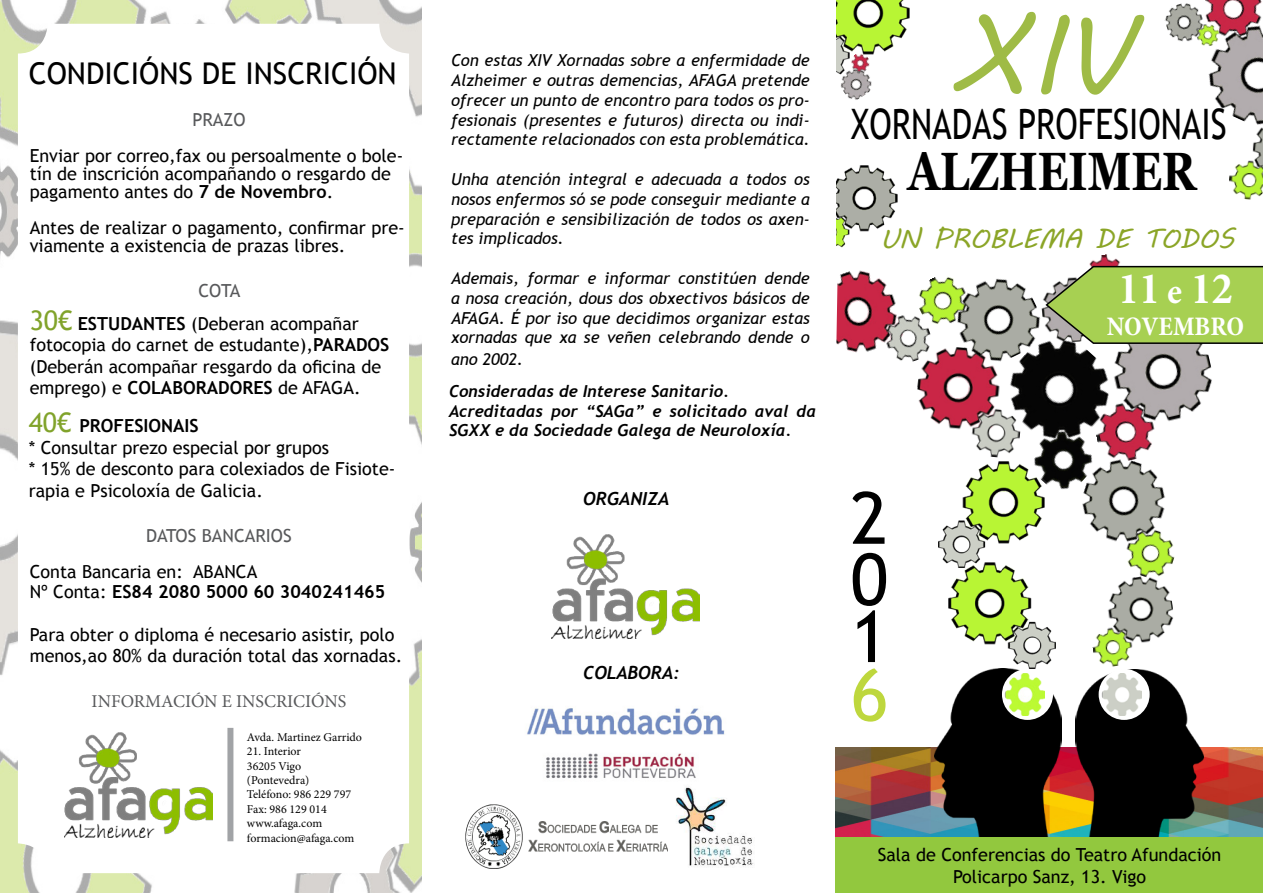
<style>
.page{position:relative;width:1263px;height:893px;background:#fff}
.page>*{position:absolute;margin:0;border:0;box-sizing:border-box;transform-origin:0 0}
.t1{font:108px "MV Boli";color:#9fbb46}
.t2{font:72px/59.1px "Trebuchet MS";color:#000;text-align:justify}
.t3{font:72px "Trebuchet MS";color:#bed73d}
.t4{font:700 54px "Vani";color:#000;scale:.79 1}
.t5{font:700 condensed 45px "Minion Pro";color:#fff}
.t6{font:42px "Trebuchet MS";color:#000;scale:.79 1}
.t7{font:30px "Trebuchet MS";color:#000}
.t8{font:27px "MV Boli";color:#8ba527}
.t9{font:700 condensed 27px "Minion Pro";letter-spacing:-.005em;color:#fff}
.t10{font:18px/21.6px "Trebuchet MS";color:#000}
.t11{font:18px "Minion Pro";color:#58595b}
.t12{font:18px "Trebuchet MS";color:#58595b}
.t13{font:italic 700 18px "Trebuchet";color:#000}
.t14{font:italic 16.5px/19.8px "Trebuchet MS";color:#000;text-align:justify}
.t15{font:italic 700 16.5px/19.8px "Trebuchet";color:#000}
.t16{font:12px/14.4px "Minion Pro";color:#000}
.s1{font-weight:700}
.s2{color:#58595b}
.s3{font-size:27px;color:#81a32b}
.s4{font-size:36px}
</style>
<div class="page">
<img style="left:1089px;top:254px;width:32px;height:11px">
<img style="left:1150px;top:345px;width:62px;height:103px">
<img style="left:836px;top:748px;width:427px;height:90px">
<svg style="left:1052px;top:265px;width:211px;height:80px;background:#a4c959"></svg>
<img style="left:1076px;top:669px;width:127px;height:169px">
<img style="left:934px;top:669px;width:128px;height:169px">
<div style="left:1099px;top:669px;width:51px;height:51px;background:#fff;border-radius:50%"></div>
<div style="left:1002px;top:669px;width:51px;height:51px;background:#fff;border-radius:50%"></div>
<img style="left:0;top:0;width:421px;height:893px">
<div style="left:18px;top:24px;width:391px;height:849px;background:#fff;border-radius:30px"></div>
<img style="left:64px;top:732px;width:149px;height:105px">
<div style="left:227px;top:728px;width:6px;height:113px;background:#a1a3a6"></div>
<img style="left:551px;top:534px;width:149px;height:105px">
<img style="left:465px;top:805px;width:203px;height:63px">
<img style="left:1002px;top:673px;width:42px;height:43px">
<img style="left:1099px;top:673px;width:42px;height:43px">
<img style="left:949px;top:568px;width:106px;height:101px">
<img style="left:1092px;top:583px;width:82px;height:84px">
<img style="left:938px;top:479px;width:106px;height:89px">
<img style="left:1082px;top:469px;width:93px;height:114px">
<img style="left:970px;top:321px;width:180px;height:180px">
<img style="left:917px;top:385px;width:110px;height:74px">
<img style="left:917px;top:277px;width:135px;height:108px">
<img style="left:836px;top:270px;width:96px;height:99px">
<img style="left:836px;top:166px;width:61px;height:82px">
<img style="left:1208px;top:0;width:55px;height:113px">
<img style="left:836px;top:0;width:74px;height:53px">
<img style="left:836px;top:53px;width:38px;height:47px">
<img style="left:1164px;top:0;width:58px;height:56px">
<div style="left:836px;top:838px;width:427px;height:55px;background:#92c83e"></div>
<img style="left:1229px;top:113px;width:34px;height:87px">
<img style="left:532px;top:753px;width:164px;height:58px">
<img style="left:527px;top:707px;width:198px;height:28px">
<img style="left:668px;top:784px;width:86px;height:83px">
<h3 class="t7" style="left:29px;top:55px;width:369px">CONDICIÓNS DE INSCRICIÓN</h3>
<p class="t12" style="left:192px;top:109px;width:55px">PRAZO</p>
<p class="t10" style="left:30px;top:147px;width:375px;line-height:18px">Enviar por correo,fax ou persoalmente o bole&shy;tín de inscrición acompañando o resgardo de pagamento antes do <span class="s1">7 de Novembro</span>.</p>
<p class="t10" style="left:30px;top:219px;width:377px;line-height:18px">Antes de realizar o pagamento, confirmar pre&shy;viamente a existencia de prazas libres.</p>
<p class="t10" style="left:30px;top:275px;width:331px;line-height:32.4px;text-indent:169px"><span class="s2">COTA<br></span><span class="s3">30€</span> <span class="s1">ESTUDANTES</span> (Deberan acompañar</p>
<p class="t10" style="left:30px;top:334px;width:361px">fotocopia do carnet de estudante),<span class="s1">PARADOS </span>(Deberán acompañar resgardo da oficina de emprego) e <span class="s1">COLABORADORES</span> de AFAGA.</p>
<p class="t10" style="left:29px;top:415px;width:368px"><span class="s3">40€</span> <span class="s1">PROFESIONAIS<br></span>* Consultar prezo especial por grupos<br>* 15% de desconto para colexiados de Fisiote&shy;rapia e Psicoloxía de Galicia.</p>
<p class="t12" style="left:146px;top:525px;width:147px">DATOS BANCARIOS</p>
<p class="t10" style="left:30px;top:562px;width:357px;line-height:19.5px">Conta Bancaria en: ABANCA<br>Nº Conta: <span class="s1">ES84 2080 5000 60 3040241465</span></p>
<p class="t10" style="left:30px;top:624px;width:374px">Para obter o diploma é necesario asistir, polo menos,ao 80% da duración total das xornadas.</p>
<p class="t11" style="left:92px;top:690px;width:256px">INFORMACIÓN E INSCRICIÓNS</p>
<p class="t16" style="left:247px;top:730px;width:117px">Avda. Martinez Garrido</p>
<p class="t16" style="left:247px;top:744px;width:109px">21. Interior<br>36205 Vigo (Pontevedra)<br>Teléfono: 986 229 797<br>Fax: 986 129 014 www.afaga.com formacion@afaga.com</p>
<p class="t14" style="left:451px;top:51px;width:360px">Con estas XIV Xornadas sobre a enfermidade de Alzheimer e outras demencias, AFAGA pretende ofrecer un punto de encontro para todos os pro&shy;fesionais (presentes e futuros) directa ou indi&shy;rectamente relacionados con esta problemática.</p>
<p class="t14" style="left:451px;top:169px;width:360px">Unha atención integral e adecuada a todos os nosos enfermos só se pode conseguir mediante a preparación e sensibilización de todos os axen&shy;tes implicados.</p>
<p class="t14" style="left:451px;top:268px;width:360px">Ademais, formar e informar constitúen dende a nosa creación, dous dos obxectivos básicos de AFAGA. É por iso que decidimos organizar estas xornadas que xa se veñen celebrando dende o</p>
<p class="t14" style="left:451px;top:349px;width:74px">ano 2002.</p>
<p class="t15" style="left:449px;top:381px;width:369px">Consideradas de Interese Sanitario.<br>Acreditadas por “SAGa” e solicitado aval da<br>SGXX e da Sociedade Galega de Neuroloxía.</p>
<p class="t13" style="left:583px;top:487px;width:88px">ORGANIZA</p>
<p class="t13" style="left:583px;top:662px;width:98px">COLABORA:</p>
<h1 class="t1" style="left:952px;top:-19px;width:180px">XIV</h1>
<h3 class="t6" style="left:851px;top:100px;width:477px">XORNADAS PROFESIONAIS</h3>
<h3 class="t4" style="left:908px;top:140px;width:366px">ALZHEIMER</h3>
<h3 class="t8" style="left:880px;top:220px;width:356px">UN PROBLEMA DE TODOS</h3>
<h3 class="t5" style="left:1118px;top:257px;width:116px">11 <span class="s4">e</span> 12</h3>
<h3 class="t9" style="left:1107px;top:308px;width:139px">NOVEMBRO</h3>
<h2 class="t2" style="left:850px;top:490px;width:39px">2<br>0<br>1</h2>
<h2 class="t3" style="left:851px;top:653px;width:39px">6</h2>
<p class="t10" style="left:878px;top:844px;width:345px;text-align:center">Sala de Conferencias do Teatro Afundación<br>Policarpo Sanz, 13. Vigo</p>
</div>
